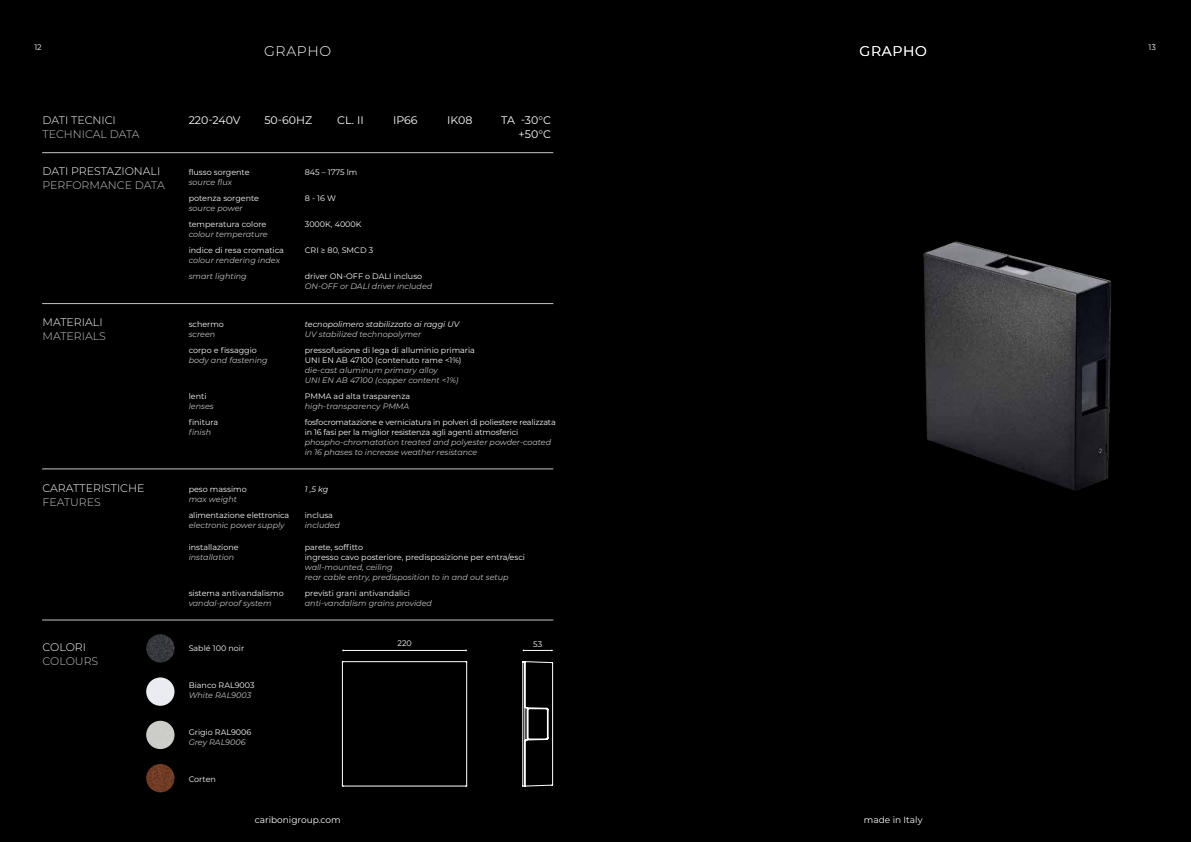
<style>
.page{position:relative;width:1191px;height:842px;background:#fff}
.page>*{position:absolute;margin:0;border:0;box-sizing:border-box;transform-origin:0 0}
.t1{font:300 14px "Montserrat";letter-spacing:.05em;color:#fff}
.t2{font:300 11px "Montserrat";color:#fff}
.t3{font:300 11px "Montserrat";color:#c5c6c6}
.t4{font:11px/14px "Montserrat";color:#fff;text-align:right}
.t5{font:9px "Montserrat";color:#fff}
.t6{font:italic 8px/10px "Montserrat";color:#c5c6c6}
.t7{font:8px/10px "Montserrat";color:#fff}
.t8{font:8px/10px "Montserrat";letter-spacing:-.02em;color:#fff}
.t9{font:italic 8px "Montserrat";color:#fff}
</style>
<div class="page">
<div style="left:0;top:0;width:1191px;height:557px;background:#000"></div>
<div style="left:0;top:517px;width:1191px;height:325px;background:#000"></div>
<hr style="left:42px;top:303px;width:511px;height:1px;background:#c5c6c6">
<hr style="left:42px;top:152px;width:511px;height:1px;background:#c5c6c6">
<hr style="left:42px;top:468px;width:511px;height:1px;background:#c5c6c6">
<hr style="left:42px;top:620px;width:511px;height:1px;background:#c5c6c6">
<svg style="left:342px;top:661px;width:211px;height:126px"></svg>
<hr style="left:343px;top:650px;width:123px;height:1px;background:#fff">
<svg style="left:523px;top:650px;width:29px;height:1px"></svg>
<img style="left:923px;top:241px;width:189px;height:250px">
<img style="left:146px;top:634px;width:28px;height:28px;border-radius:14px">
<img style="left:146px;top:677px;width:28px;height:29px;border-radius:14px">
<img style="left:146px;top:721px;width:28px;height:28px;border-radius:14px">
<img style="left:146px;top:764px;width:28px;height:28px;border-radius:14px">
<p class="t7" style="left:34px;top:42px;width:9px">12</p>
<p class="t7" style="left:1148px;top:42px;width:9px">13</p>
<h1 class="t1" style="left:264px;top:42px;width:69px">GRAPHO</h1>
<h1 class="t1" style="left:859px;top:42px;width:69px">GRAPHO</h1>
<h2 class="t2" style="left:43px;top:113px;width:75px">DATI TECNICI</h2>
<h2 class="t3" style="left:43px;top:127px;width:99px">TECHNICAL DATA</h2>
<h2 class="t2" style="left:43px;top:164px;width:119px">DATI PRESTAZIONALI</h2>
<h2 class="t3" style="left:43px;top:178px;width:124px">PERFORMANCE DATA</h2>
<h2 class="t2" style="left:43px;top:315px;width:62px">MATERIALI</h2>
<h2 class="t3" style="left:43px;top:329px;width:65px">MATERIALS</h2>
<h2 class="t2" style="left:43px;top:481px;width:103px">CARATTERISTICHE</h2>
<h2 class="t3" style="left:43px;top:495px;width:60px">FEATURES</h2>
<h2 class="t4" style="left:189px;top:113px;width:53px">220-240V</h2>
<h2 class="t4" style="left:264px;top:113px;width:50px">50-60HZ</h2>
<h2 class="t4" style="left:337px;top:113px;width:28px">CL. II</h2>
<h2 class="t4" style="left:393px;top:113px;width:26px">IP66</h2>
<h2 class="t4" style="left:447px;top:113px;width:27px">IK08</h2>
<h2 class="t4" style="left:501px;top:113px;width:51px">TA -30°C +50°C</h2>
<p class="t7" style="left:189px;top:166px;width:62px">flusso sorgente</p>
<p class="t6" style="left:189px;top:176px;width:45px">source flux</p>
<p class="t7" style="left:189px;top:192px;width:72px">potenza sorgente</p>
<p class="t6" style="left:189px;top:202px;width:56px">source power</p>
<p class="t7" style="left:189px;top:218px;width:79px">temperatura colore</p>
<p class="t6" style="left:189px;top:228px;width:81px">colour temperature</p>
<p class="t7" style="left:189px;top:244px;width:97px">indice di resa cromatica</p>
<p class="t6" style="left:189px;top:251px;width:93px;line-height:16px">colour rendering index smart lighting</p>
<p class="t7" style="left:189px;top:318px;width:37px">schermo</p>
<p class="t6" style="left:189px;top:328px;width:28px">screen</p>
<p class="t7" style="left:189px;top:344px;width:70px">corpo e fissaggio</p>
<p class="t6" style="left:189px;top:354px;width:81px">body and fastening</p>
<p class="t7" style="left:189px;top:390px;width:19px">lenti</p>
<p class="t6" style="left:189px;top:400px;width:27px">lenses</p>
<p class="t7" style="left:189px;top:416px;width:31px">finitura</p>
<p class="t6" style="left:189px;top:426px;width:24px">finish</p>
<p class="t7" style="left:189px;top:483px;width:59px">peso massimo</p>
<p class="t6" style="left:189px;top:493px;width:50px">max weight</p>
<p class="t7" style="left:189px;top:509px;width:102px">alimentazione elettronica</p>
<p class="t6" style="left:189px;top:519px;width:97px">electronic power supply</p>
<p class="t7" style="left:189px;top:541px;width:51px">installazione</p>
<p class="t6" style="left:189px;top:551px;width:47px">installation</p>
<p class="t7" style="left:189px;top:587px;width:96px">sistema antivandalismo</p>
<p class="t6" style="left:189px;top:597px;width:84px">vandal-proof system</p>
<p class="t7" style="left:305px;top:166px;width:54px">845 – 1775 lm</p>
<p class="t7" style="left:305px;top:192px;width:33px">8 - 16 W</p>
<p class="t7" style="left:305px;top:218px;width:58px">3000K, 4000K</p>
<p class="t7" style="left:305px;top:244px;width:70px">CRI ≥ 80, SMCD 3</p>
<p class="t7" style="left:305px;top:270px;width:119px">driver ON-OFF o DALI incluso</p>
<p class="t6" style="left:305px;top:280px;width:129px">ON-OFF or DALI driver included</p>
<p class="t9" style="left:305px;top:318px;width:156px">tecnopolimero stabilizzato ai raggi UV</p>
<p class="t6" style="left:305px;top:328px;width:118px">UV stabilized technopolymer</p>
<p class="t7" style="left:305px;top:344px;width:172px">pressofusione di lega di alluminio primaria<br>UNI EN AB 47100 (contenuto rame &lt;1%)</p>
<p class="t6" style="left:305px;top:364px;width:155px">die-cast aluminum primary alloy<br>UNI EN AB 47100 (copper content &lt;1%)</p>
<p class="t7" style="left:305px;top:390px;width:107px">PMMA ad alta trasparenza</p>
<p class="t6" style="left:305px;top:400px;width:106px">high-transparency PMMA</p>
<p class="t8" style="left:305px;top:416px;width:252px">fosfocromatazione e verniciatura in polveri di poliestere realizzata in 16 fasi per la miglior resistenza agli agenti atmosferici</p>
<p class="t6" style="left:305px;top:436px;width:248px">phospho-chromatation treated and polyester powder-coated in 16 phases to increase weather resistance</p>
<p class="t9" style="left:305px;top:483px;width:25px">1 ,5 kg</p>
<p class="t7" style="left:305px;top:509px;width:30px">inclusa</p>
<p class="t6" style="left:305px;top:519px;width:37px">included</p>
<p class="t7" style="left:305px;top:541px;width:222px">parete, soffitto<br>ingresso cavo posteriore, predisposizione per entra/esci</p>
<p class="t6" style="left:305px;top:561px;width:205px">wall-mounted, ceiling<br>rear cable entry, predisposition to in and out setup</p>
<p class="t7" style="left:305px;top:587px;width:107px">previsti grani antivandalici</p>
<p class="t6" style="left:305px;top:597px;width:129px">anti-vandalism grains provided</p>
<h2 class="t2" style="left:43px;top:639px;width:45px">COLORI</h2>
<h2 class="t3" style="left:43px;top:653px;width:57px">COLOURS</h2>
<p class="t7" style="left:189px;top:643px;width:57px">Sablé 100 noir</p>
<p class="t7" style="left:189px;top:680px;width:67px">Bianco RAL9003</p>
<p class="t6" style="left:189px;top:690px;width:64px">White RAL9003</p>
<p class="t7" style="left:189px;top:727px;width:64px">Grigio RAL9006</p>
<p class="t6" style="left:189px;top:737px;width:58px">Grey RAL9006</p>
<p class="t7" style="left:189px;top:774px;width:29px">Corten</p>
<p class="t7" style="left:397px;top:638px;width:16px">220</p>
<p class="t7" style="left:533px;top:638px;width:10px">53</p>
<p class="t5" style="left:255px;top:814px;width:87px">caribonigroup.com</p>
<p class="t5" style="left:864px;top:814px;width:60px">made in Italy</p>
</div>
